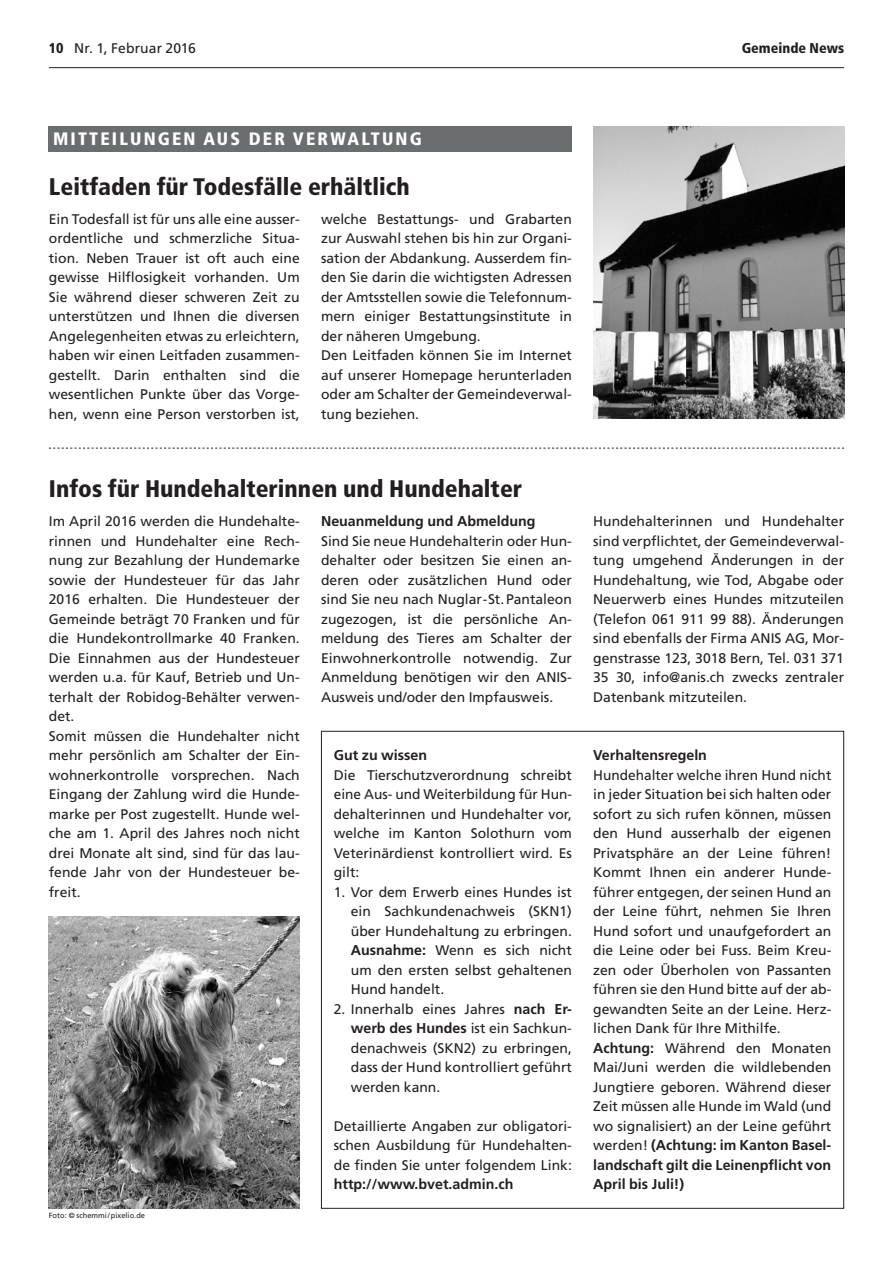
<style>
.page{position:relative;width:893px;height:1263px;background:#fff}
.page>*{position:absolute;margin:0;border:0;box-sizing:border-box;transform-origin:0 0}
.t1{font:900 condensed 24px "Frutiger LT";color:#231f20}
.t2{font:900 condensed 18px "Frutiger LT";letter-spacing:.12em;color:#fff}
.t3{font:700 14.25px/19.5px "Frutiger LT";color:#231f20;text-align:justify}
.t4{font:900 condensed 14.25px "Frutiger LT";color:#231f20}
.t5{font:13.95px/19.5px "Frutiger LT";color:#231f20;text-align:justify}
.t6{font:7.5px "Frutiger LT";color:#231f20}
.s1{font-weight:900;font-stretch:condensed;font-size:14.25px}
.s2{font-weight:700;font-size:14.25px}
.s3{font-weight:400;font-size:13.95px}
</style>
<div class="page">
<hr style="left:49px;top:67px;width:795px;height:1px;background:#231f20">
<img style="left:49px;top:916px;width:251px;height:293px">
<div style="left:49px;top:126px;width:523px;height:26px;background:#6c6d70"></div>
<img style="left:593px;top:126px;width:251px;height:293px">
<svg style="left:49px;top:448px;width:795px;height:1px"></svg>
<p class="t5" style="left:49px;top:39px;width:149px"><span class="s1">10</span> Nr. 1, Februar 2016</p>
<p class="t4" style="left:742px;top:40px;width:104px">Gemeinde News</p>
<p class="t2" style="left:53px;top:128px;width:370px">MITTEILUNGEN AUS DER VERWALTUNG</p>
<h1 class="t1" style="left:49px;top:172px;width:362px">Leitfaden für Todesfälle erhältlich</h1>
<p class="t5" style="left:49px;top:209px;width:252px">Ein Todesfall ist für uns alle eine ausser&shy;ordentliche und schmerzliche Situa&shy;tion. Neben Trauer ist oft auch eine gewisse Hilflosigkeit vorhanden. Um Sie während dieser schweren Zeit zu unterstützen und Ihnen die diversen Angelegenheiten etwas zu erleichtern, haben wir einen Leitfaden zusammen&shy;gestellt. Darin enthalten sind die wesentlichen Punkte über das Vorge&shy;hen, wenn eine Person verstorben ist,</p>
<p class="t5" style="left:321px;top:209px;width:252px;text-align:left">welche Bestattungs- und Grabarten zur Auswahl stehen bis hin zur Organi&shy;sation der Abdankung. Ausserdem fin&shy;den Sie darin die wichtigsten Adressen der Amtsstellen sowie die Telefonnum&shy;mern einiger Bestattungsinstitute in der näheren Umgebung.<br>Den Leitfaden können Sie im Internet auf unserer Homepage herunterladen oder am Schalter der Gemeindeverwal&shy;tung beziehen.</p>
<h1 class="t1" style="left:49px;top:474px;width:475px">Infos für Hundehalterinnen und Hundehalter</h1>
<p class="t5" style="left:49px;top:512px;width:252px;text-align:left">Im April 2016 werden die Hundehalte&shy;rinnen und Hundehalter eine Rech&shy;nung zur Bezahlung der Hundemarke sowie der Hundesteuer für das Jahr<br>2016 erhalten. Die Hundesteuer der<br>Gemeinde beträgt 70 Franken und für die Hundekontrollmarke 40 Franken.<br>Die Einnahmen aus der Hundesteuer werden u.a. für Kauf, Betrieb und Un&shy;terhalt der Robidog-Behälter verwen&shy;det.<br>Somit müssen die Hundehalter nicht mehr persönlich am Schalter der Ein&shy;wohnerkontrolle vorsprechen. Nach<br>Eingang der Zahlung wird die Hunde&shy;marke per Post zugestellt. Hunde wel&shy;che am 1. April des Jahres noch nicht drei Monate alt sind, sind für das lau&shy;fende Jahr von der Hundesteuer be&shy;freit.</p>
<p class="t3" style="left:321px;top:511px;width:216px">Neuanmeldung und Abmeldung</p>
<p class="t5" style="left:321px;top:531px;width:252px">Sind Sie neue Hundehalterin oder Hun&shy;dehalter oder besitzen Sie einen an&shy;deren oder zusätzlichen Hund oder sind Sie neu nach Nuglar-St.Pantaleon zugezogen, ist die persönliche An&shy;meldung des Tieres am Schalter der Einwohnerkontrolle notwendig. Zur Anmeldung benötigen wir den ANIS-Ausweis und/oder den Impfausweis.</p>
<p class="t3" style="left:334px;top:745px;width:95px">Gut zu wissen</p>
<p class="t5" style="left:334px;top:765px;width:240px">Die Tierschutzverordnung schreibt eine Aus- und Weiterbildung für Hun&shy;dehalterinnen und Hundehalter vor, welche im Kanton Solothurn vom Veterinärdienst kontrolliert wird. Es gilt:</p>
<p class="t5" style="left:351px;top:882px;width:223px;text-indent:-17px">1. Vor dem Erwerb eines Hundes ist ein Sachkundenachweis (SKN1) über Hundehaltung zu erbringen.<br><span class="s2">Ausnahme:</span> Wenn es sich nicht um den ersten selbst gehaltenen Hund handelt.</p>
<p class="t5" style="left:351px;top:999px;width:223px;text-indent:-17px">2. Innerhalb eines Jahres <span class="s2">nach Er&shy;werb des Hundes</span> ist ein Sachkun&shy;denachweis (SKN2) zu erbringen, dass der Hund kontrolliert geführt werden kann.</p>
<p class="t5" style="left:334px;top:1116px;width:240px">Detaillierte Angaben zur obligatori&shy;schen Ausbildung für Hundehalten&shy;de finden Sie unter folgendem Link:</p>
<p class="t3" style="left:334px;top:1174px;width:181px">http://www.bvet.admin.ch</p>
<p class="t6" style="left:49px;top:1211px;width:98px">Foto: © schemmi/pixelio.de</p>
<p class="t5" style="left:593px;top:512px;width:252px">Hundehalterinnen und Hundehalter sind verpflichtet, der Gemeindeverwal&shy;tung umgehend Änderungen in der Hundehaltung, wie Tod, Abgabe oder Neuerwerb eines Hundes mitzuteilen (Telefon 061 911 99 88). Änderungen sind ebenfalls der Firma ANIS AG, Mor&shy;genstrasse 123, 3018 Bern, Tel. 031 371<br>35 30, info@anis.ch zwecks zentraler Datenbank mitzuteilen.</p>
<p class="t3" style="left:593px;top:745px;width:115px">Verhaltensregeln</p>
<p class="t5" style="left:593px;top:765px;width:240px;text-align:left">Hundehalter welche ihren Hund nicht in jeder Situation bei sich halten oder sofort zu sich rufen können, müssen den Hund ausserhalb der eigenen Privatsphäre an der Leine führen!<br>Kommt Ihnen ein anderer Hunde&shy;führer entgegen, der seinen Hund an der Leine führt, nehmen Sie Ihren Hund sofort und unaufgefordert an die Leine oder bei Fuss. Beim Kreu&shy;zen oder Überholen von Passanten führen sie den Hund bitte auf der ab&shy;gewandten Seite an der Leine. Herz&shy;lichen Dank für Ihre Mithilfe.<br><span class="s2">Achtung:</span> Während den Monaten Mai/Juni werden die wildlebenden Jungtiere geboren. Während dieser Zeit müssen alle Hunde im Wald (und wo signalisiert) an der Leine geführt</p>
<p class="t3" style="left:593px;top:1135px;width:240px"><span class="s3">werden!</span> (Achtung: im Kanton Basel&shy;landschaft gilt die Leinenpflicht von April bis Juli!)</p>
</div>
